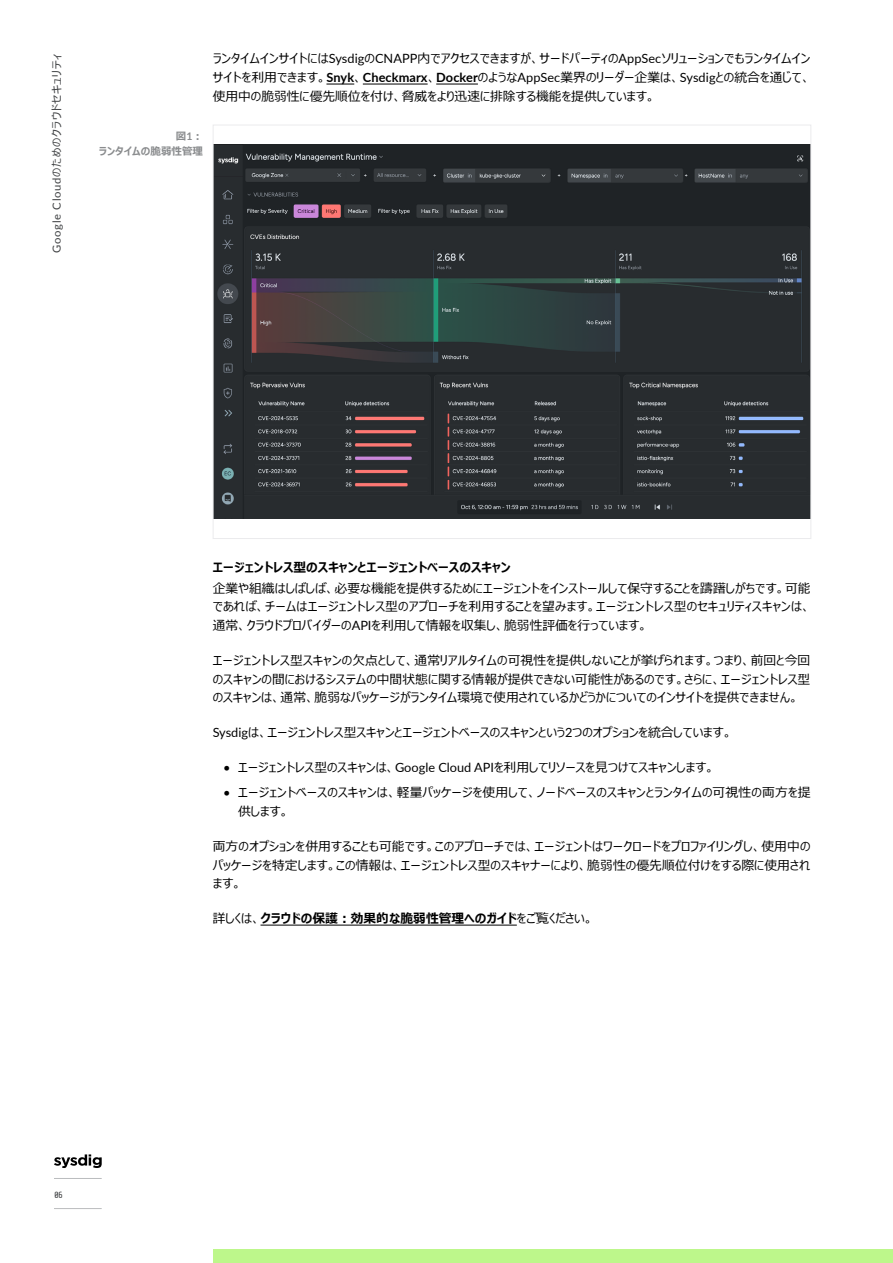
<style>
.page{position:relative;width:893px;height:1263px;background:#fff}
.page>*{position:absolute;margin:0;border:0;box-sizing:border-box;transform-origin:0 0}
.Body_Copy{font:12.75px/18.8px "Meiryo UI";color:#000;text-align:justify}
.Body_Copy-2{font:700 12.75px "Meiryo UI";color:#000}
.t1{font:11.25px "Meiryo UI";letter-spacing:.055em;color:#3e4042}
.Figure_Description{font:700 10.5px/15px "Meiryo UI";color:#8a8c8e;text-align:right}
.t2{font:9px "Share Tech Mono";color:#3e4042}
.s1{font-family:"Lato"}
.s2{font-family:"Lato";font-weight:700}
.s3{font-weight:400}
</style>
<div class="page">
<div style="left:213px;top:1249px;width:680px;height:14px;background:#bdf78b"></div>
<hr style="left:54px;top:1208px;width:48px;height:1px;background:#bbbdbf">
<hr style="left:54px;top:1178px;width:48px;height:1px;background:#bbbdbf">
<svg style="left:54px;top:1154px;width:48px;height:14px"></svg>
<svg style="left:326px;top:84px;width:28px;height:1px"></svg>
<hr style="left:363px;top:84px;width:65px;height:1px;background:#000">
<hr style="left:436px;top:84px;width:42px;height:1px;background:#000">
<hr style="left:260px;top:925px;width:257px;height:1px;background:#000">
<img style="left:215px;top:145px;width:594px;height:374px">
<p class="t1" style="left:49px;top:253px;width:200px;rotate:-90deg"><span class="s1">Google Cloud</span>のためのクラウドセキュリティ</p>
<p class="Body_Copy" style="left:213px;top:50px;width:599px">ランタイムインサイトには<span class="s1">Sysdig</span>の<span class="s1">CNAPP</span>内でアクセスできますが、サードパーティの<span class="s1">AppSec</span>ソリューションでもランタイムインサイトを利用できます。<span class="s2">Snyk</span>、<span class="s2">Checkmarx</span>、<span class="s2">Docker</span>のような<span class="s1">AppSec</span>業界のリーダー企業は、<span class="s1">Sysdig</span>との統合を通じて、使用中の脆弱性に優先順位を付け、脅威をより迅速に排除する機能を提供しています。</p>
<p class="Figure_Description" style="left:99px;top:129px;width:106px">図<span class="s1">1</span>︓<br>ランタイムの脆弱性管理</p>
<p class="t2" style="left:54px;top:1190px;width:11px">06</p>
<h5 class="Body_Copy-2" style="left:213px;top:559px;width:299px">エージェントレス型のスキャンとエージェントベースのスキャン</h5>
<p class="Body_Copy" style="left:213px;top:579px;width:599px">企業や組織はしばしば、必要な機能を提供するためにエージェントをインストールして保守することを躊躇しがちです。可能であれば、チームはエージェントレス型のアプローチを利用することを望みます。エージェントレス型のセキュリティスキャンは、通常、クラウドプロバイダーの<span class="s1">API</span>を利用して情報を収集し、脆弱性評価を行っています。</p>
<p class="Body_Copy" style="left:213px;top:652px;width:599px">エージェントレス型スキャンの欠点として、通常リアルタイムの可視性を提供しないことが挙げられます。つまり、前回と今回のスキャンの間におけるシステムの中間状態に関する情報が提供できない可能性があるのです。さらに、エージェントレス型のスキャンは、通常、脆弱なパッケージがランタイム環境で使用されているかどうかについてのインサイトを提供できません。</p>
<p class="Body_Copy" style="left:213px;top:724px;width:521px"><span class="s1">Sysdig</span>は、エージェントレス型スキャンとエージェントベースのスキャンという<span class="s1">2</span>つのオプションを統合しています。</p>
<p class="Body_Copy" style="left:223px;top:759px;width:493px"><span class="s1">•</span> エージェントレス型のスキャンは、<span class="s1">Google Cloud API</span>を利用してリソースを見つけてスキャンします。</p>
<p class="Body_Copy" style="left:238px;top:784px;width:574px;text-indent:-15px"><span class="s1">•</span> エージェントベースのスキャンは、軽量パッケージを使用して、ノードベースのスキャンとランタイムの可視性の両方を提供します。</p>
<p class="Body_Copy" style="left:213px;top:837px;width:599px">両方のオプションを併用することも可能です。このアプローチでは、エージェントはワークロードをプロファイリングし、使用中のパッケージを特定します。この情報は、エージェントレス型のスキャナーにより、脆弱性の優先順位付けをする際に使用されます。</p>
<p class="Body_Copy-2" style="left:213px;top:909px;width:382px"><span class="s3">詳しくは、</span>クラウドの保護︓効果的な脆弱性管理へのガイド<span class="s3">をご覧ください。</span></p>
</div>
